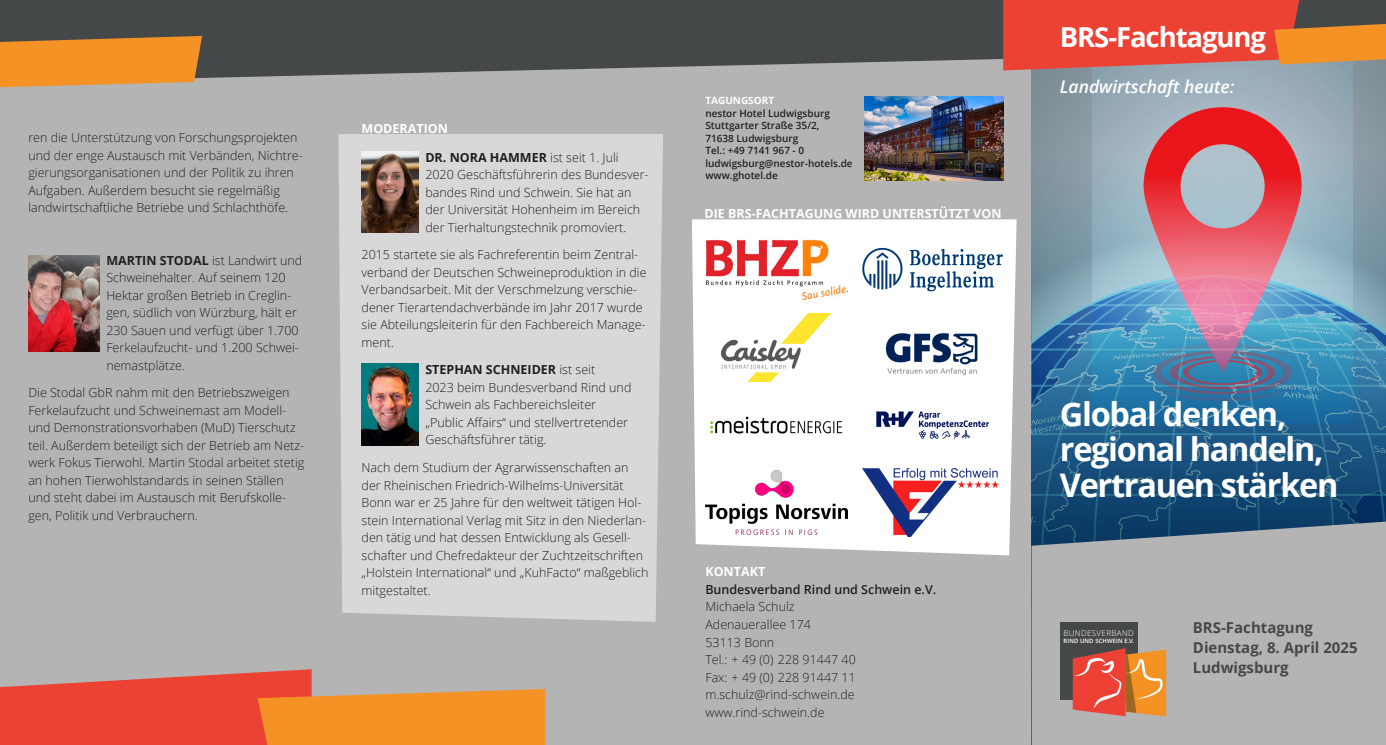
<style>
.page{position:relative;width:1386px;height:745px;background:#fff}
.page>*{position:absolute;margin:0;border:0;box-sizing:border-box;transform-origin:0 0}
.t1{font:700 32.5px/35.5px "Open Sans";letter-spacing:-.04em;color:#fff}
.t2{font:700 27.5px "Open Sans";letter-spacing:-.04em;color:#fff}
.t3{font:italic 600 17.5px "Open Sans";color:#fff}
.t4{font:700 15px/20px "Open Sans";color:#454849}
.t5{font:300 12.5px/17.5px "Open Sans";color:#231f20}
.t6{font:700 12.5px "Open Sans";color:#fff}
.t7{font:600 12.5px "Open Sans";color:#231f20}
.t8{font:600 10px/12.5px "Open Sans";color:#231f20}
.t9{font:700 10px "Open Sans";color:#fff}
.t10{font:300 8px "Open Sans";letter-spacing:.045em;color:#fff}
.t11{font:600 5.88px "Open Sans";letter-spacing:.02em;color:#fff}
.s1{font-weight:700}
</style>
<div class="page">
<div style="left:0;top:0;width:1385px;height:744px;background:#b5b4b5"></div>
<svg style="left:1031px;top:83px;width:354px;height:192px;background:#8ea5b1"></svg>
<svg style="left:1143px;top:107px;width:158px;height:168px;background:#d06e79"></svg>
<svg style="left:0;top:0;width:1385px;height:83px;background:#5a5d5f"></svg>
<svg style="left:0;top:36px;width:202px;height:51px;background:#e48e2e"></svg>
<div style="left:338px;top:134px;width:325px;height:487px;background:#d9d8d8"></div>
<svg style="left:692px;top:219px;width:324px;height:336px;background:#f8f8f8"></svg>
<svg style="left:1003px;top:0;width:382px;height:70px;background:#d6553d"></svg>
<svg style="left:0;top:669px;width:545px;height:75px"></svg>
<svg style="left:1031px;top:275px;width:355px;height:469px"></svg>
<img style="left:865px;top:97px;width:138px;height:83px">
<img style="left:28px;top:255px;width:71px;height:96px">
<img style="left:361px;top:151px;width:57px;height:81px">
<img style="left:361px;top:363px;width:57px;height:82px">
<img style="left:705px;top:239px;width:142px;height:60px">
<img style="left:721px;top:313px;width:110px;height:68px">
<img style="left:705px;top:411px;width:142px;height:27px">
<img style="left:705px;top:470px;width:142px;height:64px">
<img style="left:861px;top:248px;width:142px;height:43px">
<img style="left:873px;top:313px;width:118px;height:68px">
<img style="left:861px;top:396px;width:142px;height:57px">
<img style="left:862px;top:468px;width:136px;height:68px">
<p class="t5" style="left:28px;top:128px;width:276px">ren die Unterstützung von Forschungsprojekten und der enge Austausch mit Verbänden, Nichtre&shy;gierungsorganisationen und der Politik zu ihren Aufgaben. Außerdem besucht sie regelmäßig landwirtschaftliche Betriebe und Schlachthöfe.</p>
<p class="t5" style="left:106px;top:251px;width:197px"><span class="s1">MARTIN STODAL</span> ist Landwirt und<br>Schweinehalter. Auf seinem 120<br>Hektar großen Betrieb in Creglin&shy;gen, südlich von Würzburg, hält er<br>230 Sauen und verfügt über 1.700<br>Ferkelaufzucht- und 1.200 Schwei&shy;nemastplätze.</p>
<p class="t5" style="left:28px;top:383px;width:277px">Die Stodal GbR nahm mit den Betriebszweigen Ferkelaufzucht und Schweinemast am Modell&shy;und Demonstrationsvorhaben (MuD) Tierschutz teil. Außerdem beteiligt sich der Betrieb am Netz&shy;werk Fokus Tierwohl. Martin Stodal arbeitet stetig an hohen Tierwohlstandards in seinen Ställen und steht dabei im Austausch mit Berufskolle&shy;gen, Politik und Verbrauchern.</p>
<p class="t6" style="left:361px;top:120px;width:88px">MODERATION</p>
<p class="t5" style="left:425px;top:148px;width:225px"><span class="s1">DR. NORA HAMMER</span> ist seit 1. Juli 2020 Geschäftsführerin des Bundesver&shy;bandes Rind und Schwein. Sie hat an der Universität Hohenheim im Bereich der Tierhaltungstechnik promoviert.</p>
<p class="t5" style="left:361px;top:245px;width:286px">2015 startete sie als Fachreferentin beim Zentral&shy;verband der Deutschen Schweineproduktion in die Verbandsarbeit. Mit der Verschmelzung verschie&shy;dener Tierartendachverbände im Jahr 2017 wurde sie Abteilungsleiterin für den Fachbereich Manage&shy;ment.</p>
<p class="t5" style="left:425px;top:360px;width:208px"><span class="s1">STEPHAN SCHNEIDER</span> ist seit<br>2023 beim Bundesverband Rind und<br>Schwein als Fachbereichsleiter „Public Affairs“ und stellvertretender<br>Geschäftsführer tätig.</p>
<p class="t5" style="left:361px;top:458px;width:288px">Nach dem Studium der Agrarwissenschaften an der Rheinischen Friedrich-Wilhelms-Universität Bonn war er 25 Jahre für den weltweit tätigen Hol&shy;stein International Verlag mit Sitz in den Niederlan&shy;den tätig und hat dessen Entwicklung als Gesell&shy;schafter und Chefredakteur der Zuchtzeitschriften „Holstein International“ und „KuhFacto“ maßgeblich mitgestaltet.</p>
<p class="t9" style="left:705px;top:93px;width:70px">TAGUNGSORT</p>
<p class="t8" style="left:705px;top:106px;width:149px">nestor Hotel Ludwigsburg<br>Stuttgarter Straße 35/2,<br>71638 Ludwigsburg<br>Tel.: +49 7141 967 - 0 ludwigsburg@nestor-hotels.de www.ghotel.de</p>
<p class="t6" style="left:704px;top:204px;width:298px">DIE BRS-FACHTAGUNG WIRD UNTERSTÜTZT VON</p>
<p class="t6" style="left:705px;top:562px;width:61px">KONTAKT</p>
<p class="t7" style="left:705px;top:580px;width:232px">Bundesverband Rind und Schwein e.V.</p>
<p class="t5" style="left:705px;top:597px;width:152px">Michaela Schulz<br>Adenauerallee 174<br>53113 Bonn<br>Tel.: + 49 (0) 228 91447 40<br>Fax: + 49 (0) 228 91447 11 m.schulz@rind-schwein.de www.rind-schwein.de</p>
<h2 class="t2" style="left:1059px;top:18px;width:208px">BRS-Fachtagung</h2>
<h3 class="t3" style="left:1059px;top:74px;width:176px">Landwirtschaft heute:</h3>
<h1 class="t1" style="left:1059px;top:395px;width:280px">Global denken, regional handeln,<br>Vertrauen stärken</h1>
<p class="t10" style="left:1063px;top:627px;width:72px">BUNDESVERBAND</p>
<p class="t11" style="left:1063px;top:636px;width:72px">RIND UND SCHWEIN E.V.</p>
<p class="t4" style="left:1192px;top:617px;width:166px">BRS-Fachtagung<br>Dienstag, 8. April 2025<br>Ludwigsburg</p>
</div>
